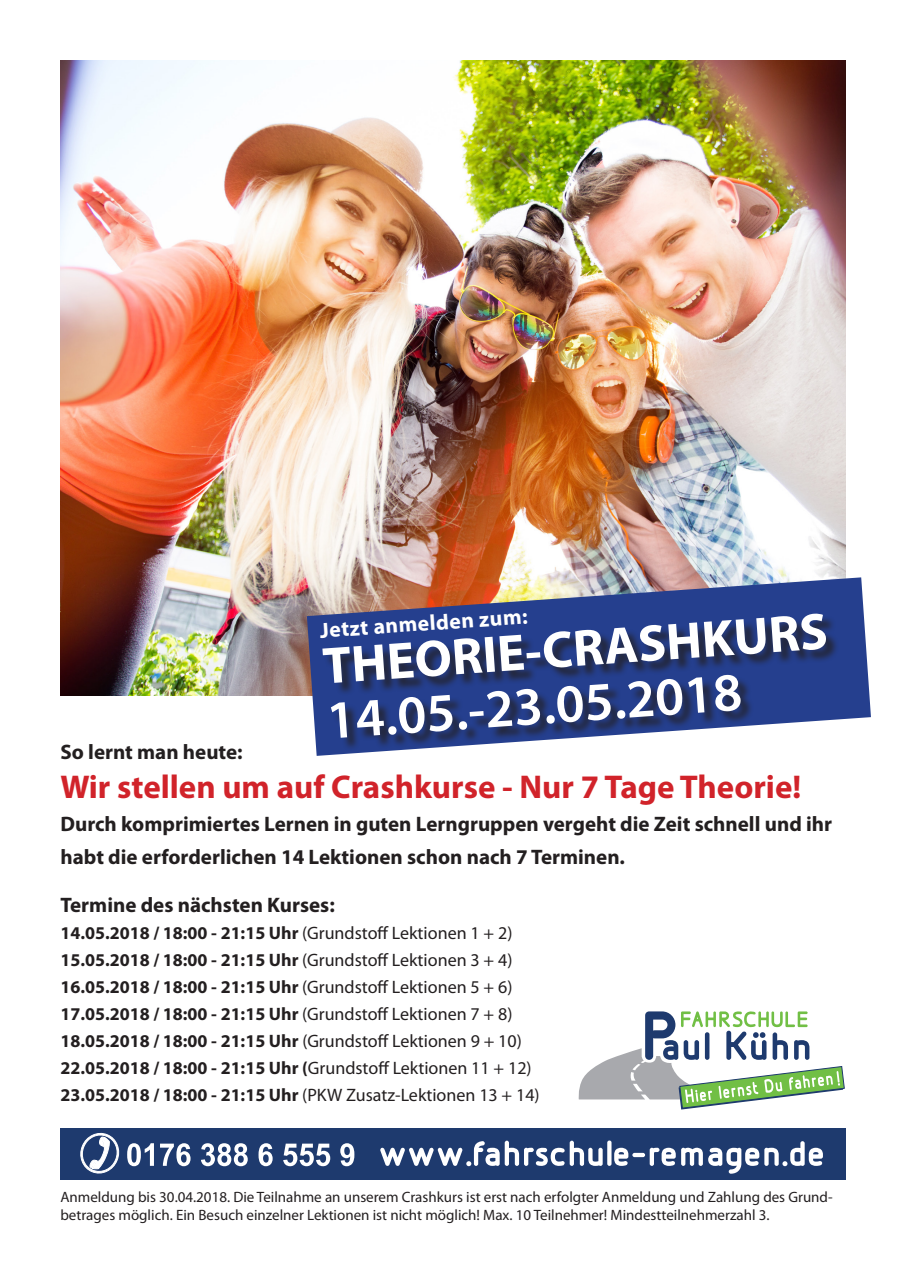
<style>
.page{position:relative;width:906px;height:1276px;background:#fff}
.page>*{position:absolute;margin:0;border:0;box-sizing:border-box;transform-origin:0 0}
.t1{font:600 54.15px "Myriad Pro";color:#fff}
.t2{font:700 51.9px "Myriad Pro";color:#fff}
.t3{font:700 33px "Myriad Pro";color:#d1232a}
.t4{font:700 21.75px "Myriad Pro";color:#fff}
.t5{font:700 21px/33px "Myriad Pro";color:#231f20}
.t6{font:700 18px "Myriad Pro";color:#231f20}
.t7{font:18px "Myriad Pro";color:#231f20}
.t8{font:15px/18px "Myriad Pro";color:#231f20}
.s1{font-weight:400}
.s2{font-weight:700}
</style>
<div class="page">
<img style="left:60px;top:60px;width:785px;height:635px">
<svg style="left:578px;top:1011px;width:266px;height:98px"></svg>
<img style="left:307px;top:577px;width:564px;height:179px">
<div style="left:324px;top:615px;width:515px;height:136px;background:#231f20;opacity:.75"></div>
<div style="left:60px;top:1128px;width:785px;height:51px;background:#1e3a6e"></div>
<svg style="left:127px;top:1143px;width:27px;height:23px"></svg>
<svg style="left:160px;top:1143px;width:30px;height:23px"></svg>
<svg style="left:201px;top:1143px;width:47px;height:23px"></svg>
<svg style="left:258px;top:1143px;width:15px;height:23px"></svg>
<svg style="left:283px;top:1143px;width:47px;height:23px"></svg>
<svg style="left:340px;top:1143px;width:14px;height:23px"></svg>
<svg style="left:80px;top:1132px;width:40px;height:41px"></svg>
<svg style="left:380px;top:1140px;width:222px;height:26px"></svg>
<svg style="left:607px;top:1140px;width:4px;height:26px"></svg>
<svg style="left:614px;top:1147px;width:14px;height:19px"></svg>
<hr style="left:632px;top:1153px;width:13px;height:4px;background:#fff;border-radius:2px">
<svg style="left:649px;top:1141px;width:174px;height:32px"></svg>
<p class="t4" style="left:319px;top:618px;width:209px;rotate:-4deg">Jetzt anmelden zum:</p>
<p class="t2" style="left:321px;top:637px;width:507px;rotate:-4deg">THEORIE-CRASHKURS</p>
<p class="t1" style="left:324px;top:686px;width:418px;rotate:-4deg">14.05.-23.05.2018</p>
<p class="t5" style="left:60px;top:735px;width:184px">So lernt man heute:</p>
<p class="t3" style="left:60px;top:768px;width:742px">Wir stellen um auf Crashkurse - Nur 7 Tage Theorie!</p>
<p class="t5" style="left:60px;top:807px;width:773px">Durch komprimiertes Lernen in guten Lerngruppen vergeht die Zeit schnell und ihr habt die erforderlichen 14 Lektionen schon nach 7 Terminen.</p>
<p class="t5" style="left:60px;top:888px;width:276px">Termine des nächsten Kurses:</p>
<p class="t6" style="left:60px;top:922px;width:453px">14.05.2018 / 18:00 - 21:15 Uhr <span class="s1">(Grundstoff Lektionen 1 + 2)</span></p>
<p class="t6" style="left:60px;top:949px;width:453px">15.05.2018 / 18:00 - 21:15 Uhr <span class="s1">(Grundstoff Lektionen 3 + 4)</span></p>
<p class="t6" style="left:60px;top:976px;width:453px">16.05.2018 / 18:00 - 21:15 Uhr <span class="s1">(Grundstoff Lektionen 5 + 6)</span></p>
<p class="t6" style="left:60px;top:1003px;width:453px">17.05.2018 / 18:00 - 21:15 Uhr <span class="s1">(Grundstoff Lektionen 7 + 8)</span></p>
<p class="t6" style="left:60px;top:1030px;width:463px">18.05.2018 / 18:00 - 21:15 Uhr <span class="s1">(Grundstoff Lektionen 9 + 10)</span></p>
<p class="t6" style="left:60px;top:1057px;width:473px">22.05.2018 / 18:00 - 21:15 Uhr (<span class="s1">Grundstoff Lektionen 11 + 12)</span></p>
<p class="t7" style="left:60px;top:1085px;width:481px"><span class="s2">23.05.2018 / 18:00 - 21:15 Uhr</span> (PKW Zusatz-Lektionen 13 + 14)</p>
<p class="t8" style="left:60px;top:1188px;width:774px">Anmeldung bis 30.04.2018. Die Teilnahme an unserem Crashkurs ist erst nach erfolgter Anmeldung und Zahlung des Grund&shy;betrages möglich. Ein Besuch einzelner Lektionen ist nicht möglich! Max. 10 Teilnehmer! Mindestteilnehmerzahl 3.</p>
</div>
